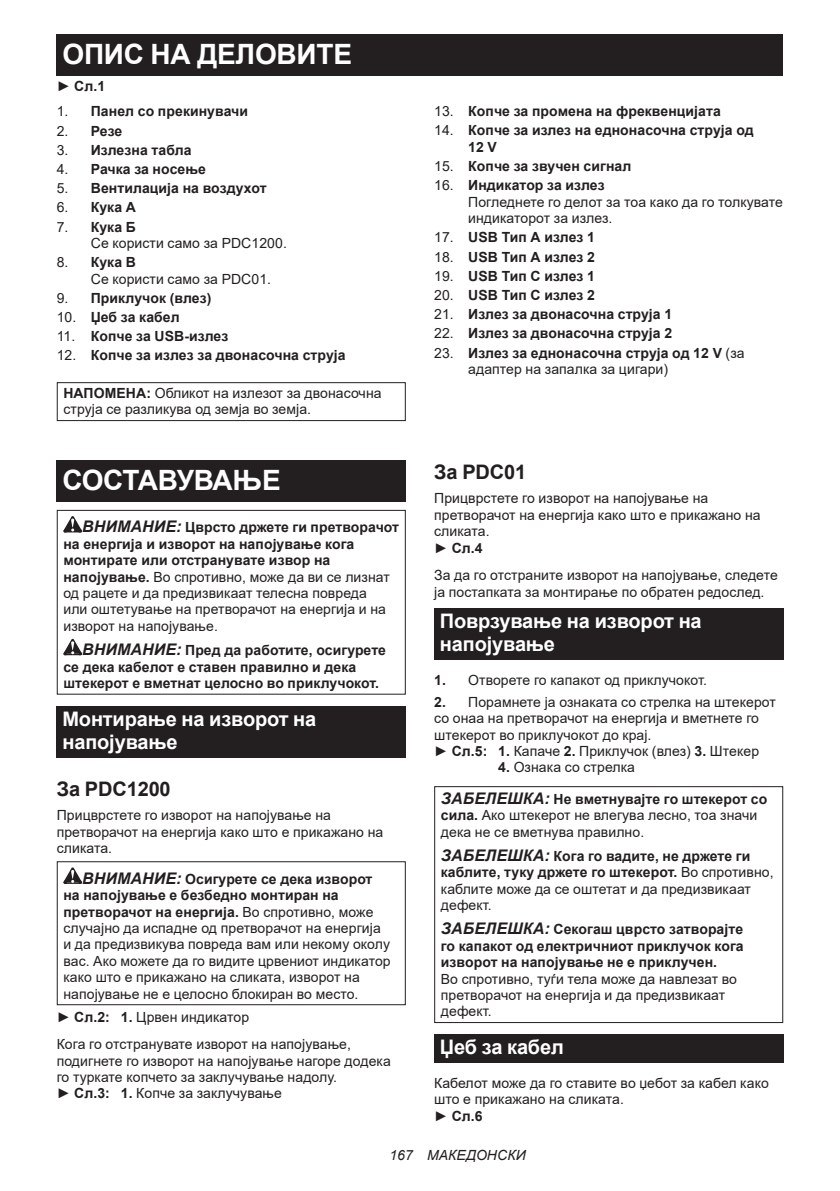
<style>
.page{position:relative;width:840px;height:1191px;background:#fff}
.page>*{position:absolute;margin:0;border:0;box-sizing:border-box;transform-origin:0 0}
.t1{font:700 28px "Arial";letter-spacing:-.01em;color:#fff}
.t2{font:700 20px/23.4px "Arial";letter-spacing:-.01em;color:#fff}
.t3{font:700 20px "Arial";letter-spacing:-.01em;color:#231f20}
.t4{font:14px/16.4px "Arial";letter-spacing:.005em;color:#231f20}
.t5{font:700 14px/16.4px "Arial";letter-spacing:.005em;color:#231f20}
.t6{font:italic 14px "Arial";letter-spacing:.005em;color:#231f20}
.s1{font-weight:400}
.s2{font-weight:700}
.s3{font-weight:700;font-style:italic;font-size:16px}
.s4{font-style:italic;font-size:16px}
</style>
<div class="page">
<div style="left:57px;top:34px;width:725px;height:41px;background:#231f20"></div>
<div style="left:57px;top:382px;width:348px;height:39px;border:1px solid #231f20"></div>
<div style="left:57px;top:461px;width:348px;height:41px;background:#231f20"></div>
<svg style="left:63px;top:516px;width:19px;height:16px"></svg>
<svg style="left:63px;top:639px;width:19px;height:16px"></svg>
<div style="left:57px;top:510px;width:348px;height:184px;border:1px solid #231f20"></div>
<div style="left:57px;top:706px;width:348px;height:52px;background:#231f20"></div>
<svg style="left:63px;top:867px;width:19px;height:17px"></svg>
<div style="left:57px;top:861px;width:348px;height:144px;border:1px solid #231f20"></div>
<div style="left:434px;top:608px;width:348px;height:52px;background:#231f20"></div>
<div style="left:434px;top:786px;width:348px;height:237px;border:1px solid #231f20"></div>
<div style="left:434px;top:1034px;width:348px;height:29px;background:#231f20"></div>
<h1 class="t1" style="left:62px;top:34px;width:291px">ОПИС НА ДЕЛОВИТЕ</h1>
<p class="t5" style="left:57px;top:78px;width:50px"><span class="s1">►</span> Сл.1</p>
<p class="t5" style="left:57px;top:103px;width:193px"><span class="s1">1.</span> Панел со прекинувачи</p>
<p class="t5" style="left:57px;top:123px;width:67px"><span class="s1">2.</span> Резе</p>
<p class="t5" style="left:57px;top:142px;width:136px"><span class="s1">3.</span> Излезна табла</p>
<p class="t5" style="left:57px;top:161px;width:151px"><span class="s1">4.</span> Рачка за носење</p>
<p class="t5" style="left:57px;top:180px;width:211px"><span class="s1">5.</span> Вентилација на воздухот</p>
<p class="t5" style="left:57px;top:199px;width:81px"><span class="s1">6.</span> Кука А</p>
<p class="t4" style="left:91px;top:218px;width:197px;text-indent:-34px">7. <span class="s2">Кука Б<br></span>Се користи само за PDC1200.</p>
<p class="t4" style="left:91px;top:254px;width:182px;text-indent:-34px">8. <span class="s2">Кука В<br></span>Се користи само за PDC01.</p>
<p class="t5" style="left:57px;top:290px;width:156px"><span class="s1">9.</span> Приклучок (влез)</p>
<p class="t5" style="left:57px;top:309px;width:124px"><span class="s1">10.</span> Џеб за кабел</p>
<p class="t5" style="left:57px;top:328px;width:173px"><span class="s1">11.</span> Копче за USB-излез</p>
<p class="t5" style="left:57px;top:347px;width:290px"><span class="s1">12.</span> Копче за излез за двонасочна струја</p>
<p class="t4" style="left:63px;top:385px;width:319px"><span class="s2">НАПОМЕНА:</span> Обликот на излезот за двонасочна струја се разликува од земја во земја.</p>
<h1 class="t1" style="left:62px;top:461px;width:220px">СОСТАВУВАЊЕ</h1>
<p class="t4" style="left:63px;top:519px;width:337px;text-indent:19px"><span class="s3">ВНИМАНИЕ:</span> <span class="s2">Цврсто држете ги претворачот на енергија и изворот на напојување кога монтирате или отстранувате извор на напојување.</span> Во спротивно, може да ви се лизнат од рацете и да предизвикаат телесна повреда<br>или оштетување на претворачот на енергија и на изворот на напојување.</p>
<p class="t5" style="left:63px;top:642px;width:324px;text-indent:19px"><span class="s4">ВНИМАНИЕ:</span> Пред да работите, осигурете се дека кабелот е ставен правилно и дека штекерот е вметнат целосно во приклучокот.</p>
<h2 class="t2" style="left:62px;top:707px;width:255px">Монтирање на изворот на напојување</h2>
<h2 class="t3" style="left:57px;top:774px;width:115px">За PDC1200</h2>
<p class="t4" style="left:57px;top:807px;width:328px">Прицврстете го изворот на напојување на претворачот на енергија како што е прикажано на сликата.</p>
<p class="t4" style="left:63px;top:870px;width:328px;text-indent:19px"><span class="s3">ВНИМАНИЕ:</span> <span class="s2">Осигурете се дека изворот на напојување е безбедно монтиран на претворачот на енергија.</span> Во спротивно, може случајно да испадне од претворачот на енергија и да предизвикува повреда вам или некому околу вас. Ако можете да го видите црвениот индикатор како што е прикажано на сликата, изворот на напојување не е целосно блокиран во место.</p>
<p class="t4" style="left:57px;top:1002px;width:295px;line-height:27.8px">► <span class="s2">Сл.2: 1.</span> Црвен индикатор<br>Кога го отстранувате изворот на напојување,</p>
<p class="t4" style="left:57px;top:1052px;width:335px">подигнете го изворот на напојување нагоре додека го туркате копчето за заклучување надолу.<br>► <span class="s2">Сл.3: 1.</span> Копче за заклучување</p>
<p class="t5" style="left:434px;top:103px;width:288px"><span class="s1">13.</span> Копче за промена на фреквенцијата</p>
<p class="t5" style="left:468px;top:122px;width:287px;text-indent:-34px"><span class="s1">14.</span> Копче за излез на еднонасочна струја од<br>12 V</p>
<p class="t5" style="left:434px;top:158px;width:198px"><span class="s1">15.</span> Копче за звучен сигнал</p>
<p class="t4" style="left:468px;top:177px;width:316px;text-indent:-34px">16. <span class="s2">Индикатор за излез<br></span>Погледнете го делот за тоа како да го толкувате индикаторот за излез.</p>
<p class="t5" style="left:434px;top:229px;width:162px"><span class="s1">17.</span> USB Тип А излез 1</p>
<p class="t5" style="left:434px;top:248px;width:162px"><span class="s1">18.</span> USB Тип А излез 2</p>
<p class="t5" style="left:434px;top:268px;width:162px"><span class="s1">19.</span> USB Тип C излез 1</p>
<p class="t5" style="left:434px;top:287px;width:162px"><span class="s1">20.</span> USB Тип C излез 2</p>
<p class="t5" style="left:434px;top:306px;width:239px"><span class="s1">21.</span> Излез за двонасочна струја 1</p>
<p class="t5" style="left:434px;top:325px;width:239px"><span class="s1">22.</span> Излез за двонасочна струја 2</p>
<p class="t4" style="left:468px;top:344px;width:278px;text-indent:-34px">23. <span class="s2">Излез за еднонасочна струја од 12 V</span> (за адаптер на запалка за цигари)</p>
<h2 class="t3" style="left:434px;top:457px;width:93px">За PDC01</h2>
<p class="t4" style="left:434px;top:490px;width:328px">Прицврстете го изворот на напојување на претворачот на енергија како што е прикажано на сликата.<br>► <span class="s2">Сл.4</span></p>
<p class="t4" style="left:434px;top:567px;width:345px">За да го отстраните изворот на напојување, следете ја постапката за монтирање по обратен редослед.</p>
<h2 class="t2" style="left:439px;top:609px;width:263px">Поврзување на изворот на напојување</h2>
<p class="t4" style="left:434px;top:671px;width:274px"><span class="s2">1.</span> Отворете го капакот од приклучокот.</p>
<p class="t4" style="left:434px;top:693px;width:343px"><span class="s2">2.</span> Порамнете ја ознаката со стрелка на штекерот со онаа на претворачот на енергија и вметнете го штекерот во приклучокот до крај.<br>► <span class="s2">Сл.5: 1.</span> Капаче <span class="s2">2.</span> Приклучок (влез) <span class="s2">3.</span> Штекер</p>
<p class="t4" style="left:498px;top:759px;width:138px"><span class="s2">4.</span> Ознака со стрелка</p>
<p class="t4" style="left:440px;top:790px;width:328px"><span class="s3">ЗАБЕЛЕШКА:</span> <span class="s2">Не вметнувајте го штекерот со сила.</span> Ако штекерот не влегува лесно, тоа значи дека не се вметнува правилно.</p>
<p class="t4" style="left:440px;top:847px;width:334px"><span class="s3">ЗАБЕЛЕШКА:</span> <span class="s2">Кога го вадите, не држете ги каблите, туку држете го штекерот.</span> Во спротивно, каблите може да се оштетат и да предизвикаат дефект.</p>
<p class="t5" style="left:440px;top:921px;width:304px;text-align:justify"><span class="s4">ЗАБЕЛЕШКА:</span> Секогаш цврсто затворајте го капакот од електричниот приклучок кога изворот на напојување не е приклучен.</p>
<p class="t4" style="left:440px;top:970px;width:297px">Во спротивно, туѓи тела може да навлезат во претворачот на енергија и да предизвикаат дефект.</p>
<h2 class="t2" style="left:439px;top:1036px;width:125px">Џеб за кабел</h2>
<p class="t4" style="left:434px;top:1074px;width:336px">Кабелот може да го ставите во џебот за кабел како што е прикажано на сликата.<br>► <span class="s2">Сл.6</span></p>
<p class="t6" style="left:389px;top:1146px;width:138px">167 МАКЕДОНСКИ</p>
</div>
